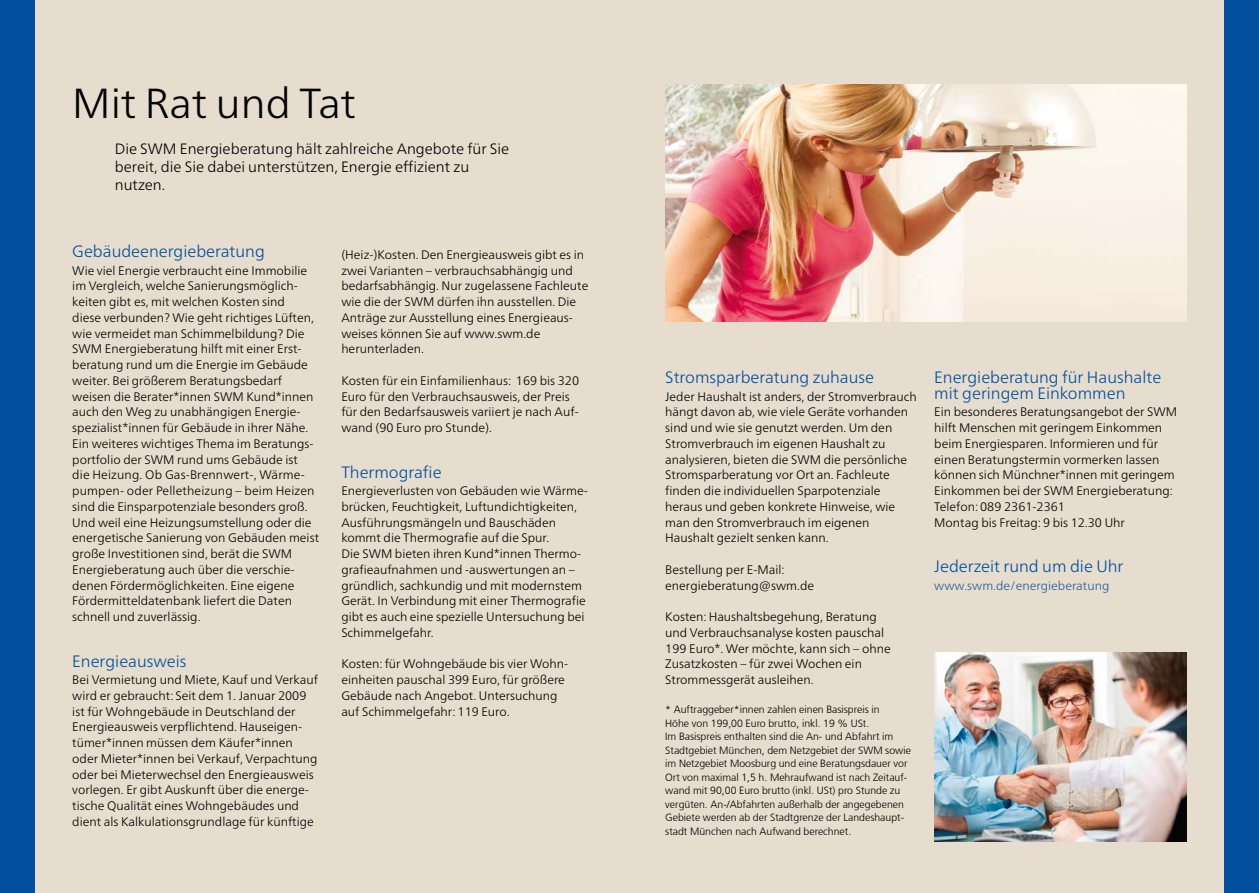
<style>
.page{position:relative;width:1259px;height:893px;background:#fff}
.page>*{position:absolute;margin:0;border:0;box-sizing:border-box;transform-origin:0 0}
.t1{font:300 42px "Frutiger Neue LT Pro";color:#000}
.t2{font:300 16.5px/15.8px "Frutiger Neue LT Pro";color:#004f9f}
.t3{font:300 15px/18px "Frutiger Neue LT Pro";color:#000}
.t4{font:300 12.3px/15.8px "Frutiger Neue LT Pro";color:#000}
.t5{font:300 12.3px "Frutiger Neue LT Pro";color:#275b9b}
.t6{font:300 10.5px/13.5px "Frutiger";color:#000}
</style>
<div class="page">
<div style="left:34px;top:0;width:1191px;height:893px;background:#e6ddce"></div>
<div style="left:1225px;top:0;width:34px;height:893px;background:#004f9f"></div>
<div style="left:0;top:0;width:34px;height:893px;background:#004f9f"></div>
<img style="left:934px;top:652px;width:252px;height:190px">
<img style="left:665px;top:85px;width:521px;height:237px">
<h1 class="t1" style="left:72px;top:77px;width:285px">Mit Rat und Tat</h1>
<p class="t3" style="left:115px;top:139px;width:396px">Die SWM Energieberatung hält zahlreiche Angebote für Sie bereit, die Sie dabei unterstützen, Energie effizient zu nutzen.</p>
<h2 class="t2" style="left:72px;top:243px;width:194px">Gebäudeenergieberatung</h2>
<p class="t4" style="left:72px;top:262px;width:248px">Wie viel Energie verbraucht eine Immobilie im Vergleich, welche Sanierungsmöglich&shy;keiten gibt es, mit welchen Kosten sind<br>diese verbunden? Wie geht richtiges Lüften, wie vermeidet man Schimmelbildung? Die SWM Energieberatung hilft mit einer Erst&shy;beratung rund um die Energie im Gebäude weiter. Bei größerem Beratungsbedarf weisen die Berater*innen SWM Kund*innen auch den Weg zu unabhängigen Energie&shy;spezialist*innen für Gebäude in ihrer Nähe.<br>Ein weiteres wichtiges Thema im Beratungs&shy;portfolio der SWM rund ums Gebäude ist<br>die Heizung. Ob Gas-Brennwert-, Wärme&shy;pumpen- oder Pelletheizung – beim Heizen sind die Einsparpotenziale besonders groß.<br>Und weil eine Heizungsumstellung oder die energetische Sanierung von Gebäuden meist große Investitionen sind, berät die SWM Energieberatung auch über die verschie&shy;denen Fördermöglichkeiten. Eine eigene Fördermitteldatenbank liefert die Daten schnell und zuverlässig.</p>
<h2 class="t2" style="left:72px;top:653px;width:116px">Energieausweis</h2>
<p class="t4" style="left:72px;top:672px;width:247px">Bei Vermietung und Miete, Kauf und Verkauf wird er gebraucht: Seit dem 1. Januar 2009 ist für Wohngebäude in Deutschland der Energieausweis verpflichtend. Hauseigen&shy;tümer*innen müssen dem Käufer*innen oder Mieter*innen bei Verkauf, Verpachtung oder bei Mieterwechsel den Energieausweis vorlegen. Er gibt Auskunft über die energe&shy;tische Qualität eines Wohngebäudes und dient als Kalkulationsgrundlage für künftige</p>
<p class="t4" style="left:341px;top:246px;width:248px">(Heiz-)Kosten. Den Energieausweis gibt es in zwei Varianten – verbrauchsabhängig und bedarfsabhängig. Nur zugelassene Fachleute wie die der SWM dürfen ihn ausstellen. Die Anträge zur Ausstellung eines Energieaus&shy;weises können Sie auf www.swm.de herunterladen.</p>
<p class="t4" style="left:341px;top:372px;width:239px">Kosten für ein Einfamilienhaus: 169 bis 320<br>Euro für den Verbrauchsausweis, der Preis für den Bedarfsausweis variiert je nach Auf&shy;wand (90 Euro pro Stunde).</p>
<h2 class="t2" style="left:341px;top:464px;width:102px">Thermografie</h2>
<p class="t4" style="left:341px;top:483px;width:248px">Energieverlusten von Gebäuden wie Wärme&shy;brücken, Feuchtigkeit, Luftundichtigkeiten, Ausführungsmängeln und Bauschäden kommt die Thermografie auf die Spur.<br>Die SWM bieten ihren Kund*innen Thermo&shy;grafieaufnahmen und -auswertungen an – gründlich, sachkundig und mit modernstem Gerät. In Verbindung mit einer Thermografie gibt es auch eine spezielle Untersuchung bei Schimmelgefahr.</p>
<p class="t4" style="left:341px;top:656px;width:228px">Kosten: für Wohngebäude bis vier Wohn&shy;einheiten pauschal 399 Euro, für größere Gebäude nach Angebot. Untersuchung auf Schimmelgefahr: 119 Euro.</p>
<h2 class="t2" style="left:665px;top:369px;width:210px">Stromsparberatung zuhause</h2>
<p class="t4" style="left:665px;top:388px;width:253px">Jeder Haushalt ist anders, der Stromverbrauch hängt davon ab, wie viele Geräte vorhanden sind und wie sie genutzt werden. Um den Stromverbrauch im eigenen Haushalt zu analysieren, bieten die SWM die persönliche Stromsparberatung vor Ort an. Fachleute finden die individuellen Sparpotenziale heraus und geben konkrete Hinweise, wie man den Stromverbrauch im eigenen Haushalt gezielt senken kann.</p>
<p class="t4" style="left:665px;top:562px;width:150px">Bestellung per E-Mail: energieberatung@swm.de</p>
<p class="t4" style="left:665px;top:609px;width:227px">Kosten: Haushaltsbegehung, Beratung und Verbrauchsanalyse kosten pauschal 199 Euro*. Wer möchte, kann sich – ohne Zusatzkosten – für zwei Wochen ein Strommessgerät ausleihen.</p>
<p class="t6" style="left:665px;top:703px;width:247px">* Auftraggeber*innen zahlen einen Basispreis in<br>Höhe von 199,00 Euro brutto, inkl. 19 % USt.<br>Im Basispreis enthalten sind die An- und Abfahrt im Stadtgebiet München, dem Netzgebiet der SWM sowie im Netzgebiet Moosburg und eine Beratungsdauer vor Ort von maximal 1,5 h. Mehraufwand ist nach Zeitauf&shy;wand mit 90,00 Euro brutto (inkl. USt) pro Stunde zu vergüten. An-/Abfahrten außerhalb der angegebenen Gebiete werden ab der Stadtgrenze der Landeshaupt&shy;stadt München nach Aufwand berechnet.</p>
<h2 class="t2" style="left:934px;top:369px;width:228px">Energieberatung für Haushalte mit geringem Einkommen</h2>
<p class="t4" style="left:934px;top:404px;width:244px">Ein besonderes Beratungsangebot der SWM hilft Menschen mit geringem Einkommen beim Energiesparen. Informieren und für einen Beratungstermin vormerken lassen können sich Münchner*innen mit geringem Einkommen bei der SWM Energieberatung:<br>Telefon: 089 2361-2361<br>Montag bis Freitag: 9 bis 12.30 Uhr</p>
<h2 class="t2" style="left:934px;top:558px;width:190px">Jederzeit rund um die Uhr</h2>
<p class="t5" style="left:934px;top:578px;width:176px">www.swm.de/energieberatung</p>
</div>
